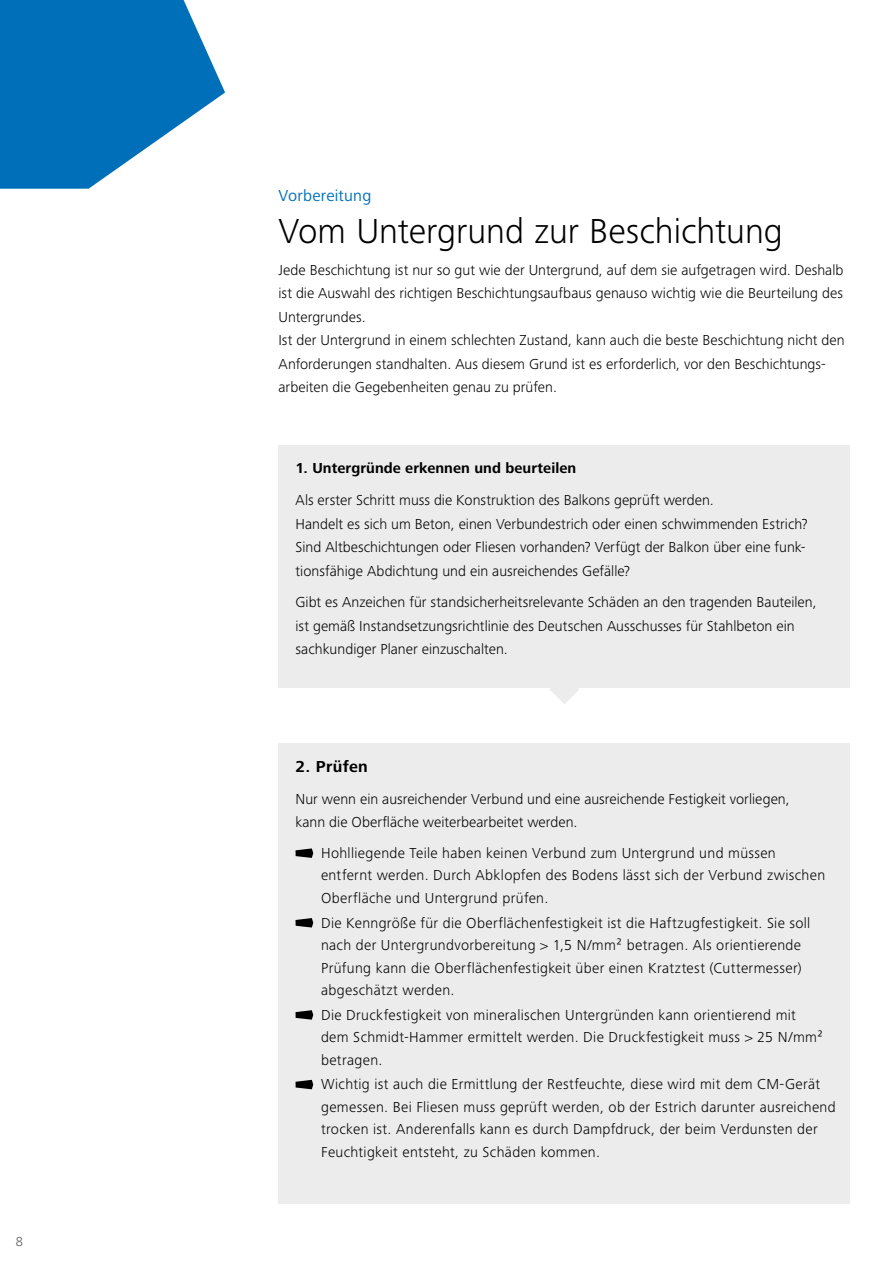
<style>
.page{position:relative;width:893px;height:1263px;background:#fff}
.page>*{position:absolute;margin:0;border:0;box-sizing:border-box;transform-origin:0 0}
.t1{font:300 36px "Frutiger Next LTW1 G";color:#000}
.t2{font:16.5px "Frutiger Next LTW1 G";letter-spacing:.015em;color:#006fb9}
.t3{font:700 16.5px "Frutiger Next LTW1 G";letter-spacing:.02em;color:#000}
.t4{font:300 15px/23.4px "Frutiger Next LTW1 G";letter-spacing:.01em;color:#000}
.t5{font:700 15px "Frutiger Next LTW1 G";letter-spacing:.005em;color:#000}
.t6{font:300 13.5px "Frutiger Next LTW1 G";color:#565656}
</style>
<div class="page">
<div style="left:278px;top:743px;width:572px;height:460px;background:#ececed"></div>
<svg style="left:295px;top:848px;width:18px;height:10px"></svg>
<svg style="left:295px;top:918px;width:18px;height:9px"></svg>
<svg style="left:295px;top:1010px;width:18px;height:10px"></svg>
<svg style="left:295px;top:1080px;width:18px;height:9px"></svg>
<div style="left:278px;top:446px;width:572px;height:242px;background:#ececed"></div>
<svg style="left:550px;top:688px;width:29px;height:16px"></svg>
<svg style="left:0;top:0;width:225px;height:189px"></svg>
<p class="t6" style="left:16px;top:1234px;width:9px">8</p>
<p class="t2" style="left:278px;top:186px;width:94px">Vorbereitung</p>
<h1 class="t1" style="left:278px;top:211px;width:506px">Vom Untergrund zur Beschichtung</h1>
<p class="t4" style="left:278px;top:258px;width:568px">Jede Beschichtung ist nur so gut wie der Untergrund, auf dem sie aufgetragen wird. Deshalb ist die Auswahl des richtigen Beschichtungsaufbaus genauso wichtig wie die Beurteilung des Untergrundes.<br>Ist der Untergrund in einem schlechten Zustand, kann auch die beste Beschichtung nicht den Anforderungen standhalten. Aus diesem Grund ist es erforderlich, vor den Beschichtungs&shy;arbeiten die Gegebenheiten genau zu prüfen.</p>
<p class="t5" style="left:295px;top:460px;width:282px">1. Untergründe erkennen und beurteilen</p>
<p class="t4" style="left:295px;top:489px;width:514px">Als erster Schritt muss die Konstruktion des Balkons geprüft werden.<br>Handelt es sich um Beton, einen Verbundestrich oder einen schwimmenden Estrich?<br>Sind Altbeschichtungen oder Fliesen vorhanden? Verfügt der Balkon über eine funk&shy;tionsfähige Abdichtung und ein ausreichendes Gefälle?</p>
<p class="t4" style="left:295px;top:591px;width:523px">Gibt es Anzeichen für standsicherheitsrelevante Schäden an den tragenden Bauteilen, ist gemäß Instandsetzungsrichtlinie des Deutschen Ausschusses für Stahlbeton ein sachkundiger Planer einzuschalten.</p>
<p class="t3" style="left:295px;top:757px;width:74px">2. Prüfen</p>
<p class="t4" style="left:295px;top:787px;width:496px">Nur wenn ein ausreichender Verbund und eine ausreichende Festigkeit vorliegen, kann die Oberfläche weiterbearbeitet werden.</p>
<p class="t4" style="left:321px;top:842px;width:506px;line-height:22.5px">Hohlliegende Teile haben keinen Verbund zum Untergrund und müssen entfernt werden. Durch Abklopfen des Bodens lässt sich der Verbund zwischen<br>Oberfläche und Untergrund prüfen.</p>
<p class="t4" style="left:321px;top:911px;width:491px;line-height:22.5px">Die Kenngröße für die Oberflächenfestigkeit ist die Haftzugfestigkeit. Sie soll nach der Untergrundvorbereitung &gt; 1,5 N/mm² betragen. Als orientierende Prüfung kann die Oberflächenfestigkeit über einen Kratztest (Cuttermesser) abgeschätzt werden.</p>
<p class="t4" style="left:321px;top:1003px;width:504px;line-height:22.5px">Die Druckfestigkeit von mineralischen Untergründen kann orientierend mit dem Schmidt-Hammer ermittelt werden. Die Druckfestigkeit muss &gt; 25 N/mm² betragen.</p>
<p class="t4" style="left:321px;top:1073px;width:516px;line-height:22.5px">Wichtig ist auch die Ermittlung der Restfeuchte, diese wird mit dem CM-Gerät gemessen. Bei Fliesen muss geprüft werden, ob der Estrich darunter ausreichend trocken ist. Anderenfalls kann es durch Dampfdruck, der beim Verdunsten der Feuchtigkeit entsteht, zu Schäden kommen.</p>
</div>
